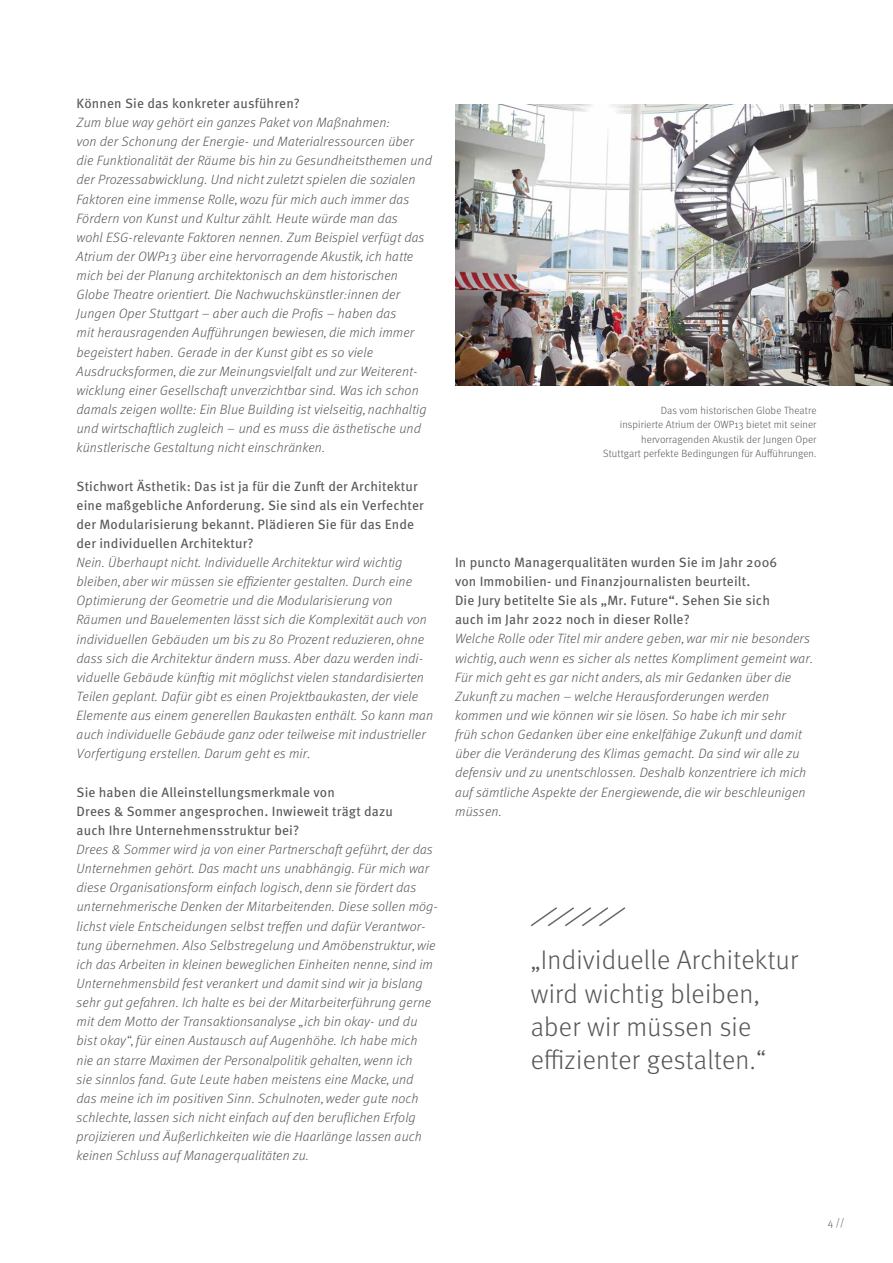
<style>
.page{position:relative;width:893px;height:1263px;background:#fff}
.page>*{position:absolute;margin:0;border:0;box-sizing:border-box;transform-origin:0 0}
.t1{font:300 27px/33.5px "Meta OT";letter-spacing:.01em;color:#575756}
.t2{font:italic 300 13.5px/19.2px "Meta OT";letter-spacing:.01em;color:#575756}
.t3{font:13.5px/19.2px "Meta OT";letter-spacing:.01em;color:#575756}
.t4{font:300 10.5px/14.4px "Meta OT";letter-spacing:.01em;color:#575756;text-align:right}
</style>
<div class="page">
<svg style="left:530px;top:907px;width:96px;height:20px"></svg>
<img style="left:455px;top:105px;width:438px;height:280px">
<p class="t3" style="left:77px;top:94px;width:225px">Können Sie das konkreter ausführen?</p>
<p class="t2" style="left:77px;top:113px;width:357px">Zum blue way gehört ein ganzes Paket von Maßnahmen:<br>von der Schonung der Energie- und Materialressourcen über die Funktionalität der Räume bis hin zu Gesundheitsthemen und der Prozessabwicklung. Und nicht zuletzt spielen die sozialen Faktoren eine immense Rolle, wozu für mich auch immer das Fördern von Kunst und Kultur zählt. Heute würde man das<br>wohl ESG-relevante Faktoren nennen. Zum Beispiel verfügt das Atrium der OWP13 über eine hervorragende Akustik, ich hatte mich bei der Planung architektonisch an dem historischen Globe Theatre orientiert. Die Nachwuchskünstler:innen der Jungen Oper Stuttgart – aber auch die Profis – haben das<br>mit herausragenden Aufführungen bewiesen, die mich immer begeistert haben. Gerade in der Kunst gibt es so viele Ausdrucksformen, die zur Meinungsvielfalt und zur Weiterent&shy;wicklung einer Gesellschaft unverzichtbar sind. Was ich schon damals zeigen wollte: Ein Blue Building ist vielseitig, nachhaltig und wirtschaftlich zugleich – und es muss die ästhetische und künstlerische Gestaltung nicht einschränken.</p>
<p class="t3" style="left:77px;top:476px;width:349px">Stichwort Ästhetik: Das ist ja für die Zunft der Architektur eine maßgebliche Anforderung. Sie sind als ein Verfechter der Modularisierung bekannt. Plädieren Sie für das Ende der individuellen Architektur?</p>
<p class="t2" style="left:77px;top:553px;width:358px">Nein. Überhaupt nicht. Individuelle Architektur wird wichtig bleiben, aber wir müssen sie effizienter gestalten. Durch eine Optimierung der Geometrie und die Modularisierung von Räumen und Bauelementen lässt sich die Komplexität auch von individuellen Gebäuden um bis zu 80 Prozent reduzieren, ohne dass sich die Architektur ändern muss. Aber dazu werden indi&shy;viduelle Gebäude künftig mit möglichst vielen standardisierten Teilen geplant. Dafür gibt es einen Projektbaukasten, der viele Elemente aus einem generellen Baukasten enthält. So kann man auch individuelle Gebäude ganz oder teilweise mit industrieller Vorfertigung erstellen. Darum geht es mir.</p>
<p class="t3" style="left:77px;top:782px;width:318px">Sie haben die Alleinstellungsmerkmale von<br>Drees &amp; Sommer angesprochen. Inwieweit trägt dazu auch Ihre Unternehmensstruktur bei?</p>
<p class="t2" style="left:77px;top:840px;width:363px">Drees &amp; Sommer wird ja von einer Partnerschaft geführt, der das Unternehmen gehört. Das macht uns unabhängig. Für mich war diese Organisationsform einfach logisch, denn sie fördert das unternehmerische Denken der Mitarbeitenden. Diese sollen mög&shy;lichst viele Entscheidungen selbst treffen und dafür Verantwor&shy;tung übernehmen. Also Selbstregelung und Amöbenstruktur, wie ich das Arbeiten in kleinen beweglichen Einheiten nenne, sind im Unternehmensbild fest verankert und damit sind wir ja bislang sehr gut gefahren. Ich halte es bei der Mitarbeiterführung gerne mit dem Motto der Transaktionsanalyse „ich bin okay- und du bist okay“, für einen Austausch auf Augenhöhe. Ich habe mich<br>nie an starre Maximen der Personalpolitik gehalten, wenn ich<br>sie sinnlos fand. Gute Leute haben meistens eine Macke, und<br>das meine ich im positiven Sinn. Schulnoten, weder gute noch schlechte, lassen sich nicht einfach auf den beruflichen Erfolg projizieren und Äußerlichkeiten wie die Haarlänge lassen auch keinen Schluss auf Managerqualitäten zu.</p>
<p class="t4" style="left:603px;top:403px;width:215px">Das vom historischen Globe Theatre<br>inspirierte Atrium der OWP13 bietet mit seiner hervorragenden Akustik der Jungen Oper Stuttgart perfekte Bedingungen für Aufführungen.</p>
<p class="t3" style="left:455px;top:553px;width:324px">In puncto Managerqualitäten wurden Sie im Jahr 2006 von Immobilien- und Finanzjournalisten beurteilt.<br>Die Jury betitelte Sie als „Mr. Future“. Sehen Sie sich auch im Jahr 2022 noch in dieser Rolle?</p>
<p class="t2" style="left:455px;top:629px;width:360px">Welche Rolle oder Titel mir andere geben, war mir nie besonders wichtig, auch wenn es sicher als nettes Kompliment gemeint war.<br>Für mich geht es gar nicht anders, als mir Gedanken über die Zukunft zu machen – welche Herausforderungen werden kommen und wie können wir sie lösen. So habe ich mir sehr<br>früh schon Gedanken über eine enkelfähige Zukunft und damit über die Veränderung des Klimas gemacht. Da sind wir alle zu defensiv und zu unentschlossen. Deshalb konzentriere ich mich auf sämtliche Aspekte der Energiewende, die wir beschleunigen müssen.</p>
<h1 class="t1" style="left:531px;top:943px;width:269px">„Individuelle Architektur wird wichtig bleiben, aber wir müssen sie effizienter gestalten.“</h1>
<p class="t4" style="left:828px;top:1215px;width:18px">4 //</p>
</div>
